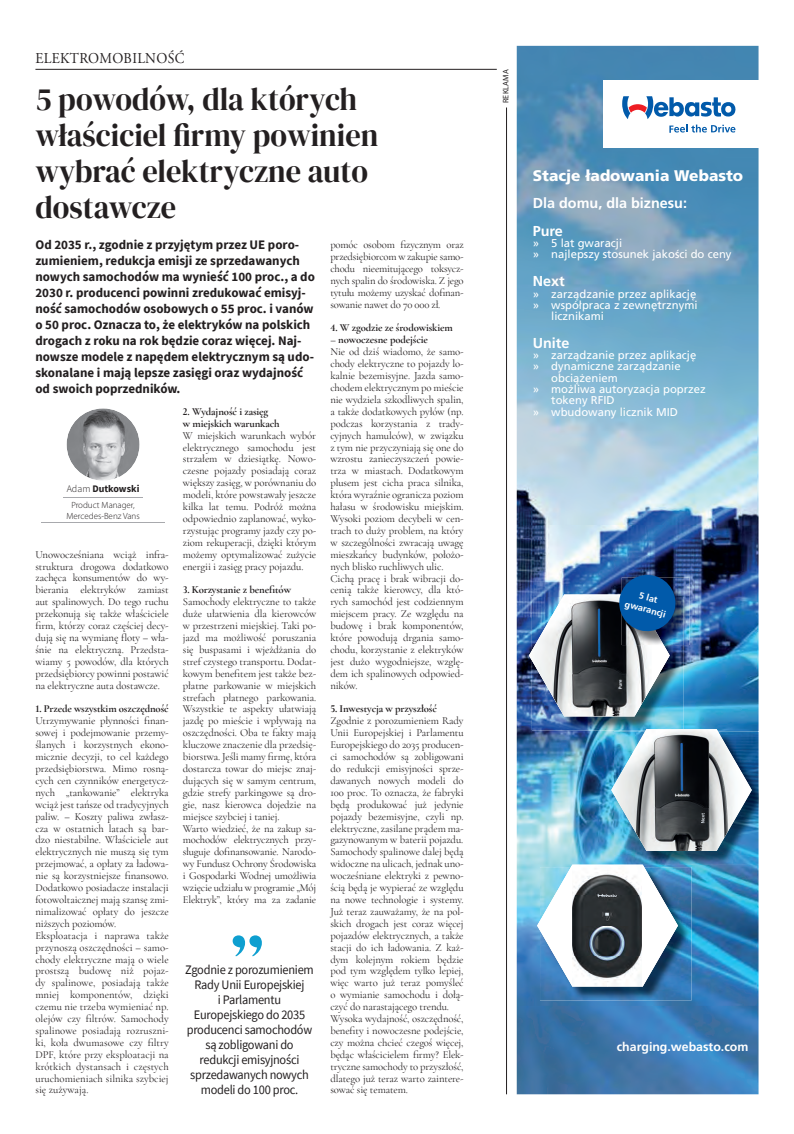
<style>
.page{position:relative;width:794px;height:1134px;background:#fff}
.page>*{position:absolute;margin:0;border:0;box-sizing:border-box;transform-origin:0 0}
.t1{font:32px/36px "DM Serif Display";color:#231f20;scale:.95 1}
.t2{font:900 15.4px "Frutiger LT Com";color:#fff}
.t3{font:15px "Adobe Garamond Pro";letter-spacing:.025em;color:#231f20;scale:.92 1}
.t4{font:700 14.4px/27.7px "Frutiger LT Com";color:#fff}
.t5{font:700 13px/16px "Source Sans Pro";color:#231f20}
.t6{font:13px/15px "Source Sans Pro";letter-spacing:-.02em;color:#231f20;text-align:center;scale:.95 1}
.t7{font:700 12.3px "Frutiger LT Com";color:#fff}
.t8{font:11.3px/11.3px "Frutiger LT Com";color:#fff}
.t9{font:10.7px/11.9px "Cormorant Garamond";letter-spacing:-.01em;color:#231f20}
.t10{font:700 10.7px/11.9px "Cormorant Garamond";letter-spacing:-.01em;color:#231f20}
.t11{font:700 10px "Source Sans Pro";color:#231f20}
.t12{font:700 9.1px/11.8px "Frutiger LT Com";color:#fff;text-align:center}
.t13{font:300 9px/11px "Myriad Pro";color:#231f20;text-align:center}
.t14{font:8px "Myriad Pro";letter-spacing:.02em;color:#231f20}
.s1{font-weight:300}
</style>
<div class="page">
<hr style="left:35px;top:69px;width:462px;height:1px;background:#231f20">
<img style="left:517px;top:46px;width:241px;height:1048px">
<div style="left:603px;top:80px;width:155px;height:67px;background:#fff"></div>
<svg style="left:669px;top:125px;width:66px;height:8px"></svg>
<svg style="left:622px;top:96px;width:113px;height:23px"></svg>
<img style="left:532px;top:645px;width:151px;height:85px">
<img style="left:678px;top:577px;width:11px;height:68px">
<img style="left:678px;top:597px;width:5px;height:48px">
<img style="left:529px;top:572px;width:149px;height:144px">
<img style="left:614px;top:731px;width:144px;height:134px">
<img style="left:611px;top:729px;width:141px;height:122px">
<img style="left:540px;top:867px;width:151px;height:133px">
<svg style="left:537px;top:865px;width:141px;height:121px"></svg>
<img style="left:554px;top:865px;width:107px;height:31px">
<img style="left:537px;top:896px;width:141px;height:60px">
<img style="left:554px;top:956px;width:106px;height:30px">
<hr style="left:506px;top:107px;width:1px;height:987px;background:#231f20">
<svg style="left:233px;top:935px;width:29px;height:21px"></svg>
<img style="left:67px;top:408px;width:73px;height:73px;border-radius:50%">
<hr style="left:63px;top:498px;width:80px;height:1px;background:#a8a9ad">
<hr style="left:41px;top:522px;width:124px;height:1px;background:#a8a9ad">
<h3 class="t3" style="left:36px;top:52px;width:163px">ELEKTROMOBILNOŚĆ</h3>
<h1 class="t1" style="left:35px;top:81px;width:362px">5 powodów, dla których właściciel firmy powinien wybrać elektryczne auto dostawcze</h1>
<p class="t5" style="left:35px;top:236px;width:281px">Od 2035 r., zgodnie z przyjętym przez UE poro&shy;zumieniem, redukcja emisji ze sprzedawanych nowych samochodów ma wynieść 100 proc., a do 2030 r. producenci powinni zredukować emisyj&shy;ność samochodów osobowych o 55 proc. i vanów o 50 proc. Oznacza to, że elektryków na polskich drogach z roku na rok będzie coraz więcej. Naj&shy;nowsze modele z napędem elektrycznym są udo&shy;skonalane i mają lepsze zasięgi oraz wydajność od swoich poprzedników.</p>
<p class="t9" style="left:330px;top:239px;width:135px;text-align:justify">pomóc osobom fizycznym oraz przedsiębiorcom w zakupie samo&shy;chodu nieemitującego toksycz&shy;nych spalin do środowiska. Z jego tytułu możemy uzyskać dofinan&shy;sowanie nawet do 70 000 zł.</p>
<p class="t10" style="left:330px;top:322px;width:124px">4. W zgodzie ze środowiskiem</p>
<p class="t10" style="left:330px;top:334px;width:99px">– nowoczesne podejście</p>
<p class="t9" style="left:330px;top:346px;width:135px">Nie od dziś wiadomo, że samo&shy;chody elektryczne to pojazdy lo&shy;kalnie bezemisyjne. Jazda samo&shy;chodem elektrycznym po mieście nie wydziela szkodliwych spalin, a także dodatkowych pyłów (np. podczas korzystania z trady&shy;cyjnych hamulców), w związku z tym nie przyczyniają się one do wzrostu zanieczyszczeń powie&shy;trza w miastach. Dodatkowym plusem jest cicha praca silnika, która wyraźnie ogranicza poziom hałasu wڬ środowisku miejskim.<br>Wysoki poziom decybeli w cen&shy;trach to duży problem, na który w szczególności zwracają uwagę mieszkańcy budynków, położo&shy;nych blisko ruchliwych ulic.<br>Cichą pracę i brak wibracji do&shy;cenią także kierowcy, dla któ&shy;rych samochód jest codziennym miejscem pracy. Ze względu na budowę i brak komponentów, które powodują drgania samo&shy;chodu, korzystanie z elektryków jest dużo wygodniejsze, wzglę&shy;dem ich spalinowych odpowied&shy;ników.</p>
<p class="t10" style="left:330px;top:703px;width:108px">5. Inwestycja w przyszłość</p>
<p class="t9" style="left:330px;top:715px;width:135px">Zgodnie z porozumieniem Rady<br>Unii Europejskiej i Parlamentu<br>Europejskiego do 2035 producen&shy;ci samochodów są zobligowani do redukcji emisyjności sprze&shy;dawanych nowych modeli do<br>100 proc. To oznacza, że fabryki będą produkować już jedynie pojazdy bezemisyjne, czyli np. elektryczne, zasilane prądem ma&shy;gazynowanym w baterii pojazdu.<br>Samochody spalinowe dalej będą widoczne na ulicach, jednak uno&shy;wocześniane elektryki z pewno&shy;ścią będą je wypierać ze względu na nowe technologie i systemy.<br>Już teraz zauważamy, że na pol&shy;skich drogach jest coraz więcej pojazdów elektrycznych, a także stacji do ich ładowania. Z każ&shy;dym kolejnym rokiem będzie pod tym względem tylko lepiej, więc warto już teraz pomyśleć o wymianie samochodu i dołą&shy;czyć do narastającego trendu.<br>Wysoka wydajność, oszczędność, benefity i nowoczesne podejście, czy można chcieć czegoś więcej, będąc właścicielem firmy? Elek&shy;tryczne samochody to przyszłość, dlatego już teraz warto zaintere&shy;sować się tematem.</p>
<p class="t10" style="left:183px;top:405px;width:98px">2. Wydajność i zasięg<br>w miejskich warunkach</p>
<p class="t9" style="left:183px;top:429px;width:135px;text-align:justify">W miejskich warunkach wybór elektrycznego samochodu jest strzałem w dziesiątkę. Nowo&shy;czesne pojazdy posiadają coraz większy zasięg, w porównaniu do modeli, które powstawały jeszcze kilka lat temu. Podróż można odpowiednio zaplanować, wyko&shy;rzystując programy jazdy czy po&shy;ziom rekuperacji, dzięki którym możemy optymalizować zużycie energii i zasięg pracy pojazdu.</p>
<p class="t10" style="left:183px;top:584px;width:110px">3. Korzystanie z benefitów</p>
<p class="t9" style="left:183px;top:596px;width:135px">Samochody elektryczne to także duże ułatwienia dla kierowców w przestrzeni miejskiej. Taki po&shy;jazd ma możliwość poruszania się buspasami i wjeżdżania do stref czystego transportu. Dodat&shy;kowym benefitem jest także bez&shy;płatne parkowanie w miejskich strefach płatnego parkowania.<br>Wszystkie te aspekty ułatwiają jazdę po mieście i wpływają na oszczędności. Oba te fakty mają kluczowe znaczenie dla przedsię&shy;biorstwa. Jeśli mamy firmę, która dostarcza towar do miejsc znaj&shy;dujących się w samym centrum, gdzie strefy parkingowe są dro&shy;gie, nasz kierowca dojedzie na miejsce szybciej i taniej.<br>Warto wiedzieć, że na zakup sa&shy;mochodów elektrycznych przy&shy;sługuje dofinansowanie. Narodo&shy;wy Fundusz Ochrony Środowiska i Gospodarki Wodnej umożliwia wzięcie udziału w programie „Mój<br>Elektryk”, który ma za zadanie</p>
<p class="t11" style="left:67px;top:482px;width:74px"><span class="s1">Adam</span> Dutkowski</p>
<p class="t13" style="left:66px;top:500px;width:75px">Product Manager,<br>Mercedes-Benz Vans</p>
<p class="t9" style="left:35px;top:548px;width:135px;text-align:justify">Unowocześniana wciąż infra&shy;struktura drogowa dodatkowo zachęca konsumentów do wy&shy;bierania elektryków zamiast aut spalinowych. Do tego ruchu przekonują się także właściciele firm, którzy coraz częściej decy&shy;dują się na wymianę floty – wła&shy;śnie na elektryczną. Przedsta&shy;wiamy 5 powodów, dla których przedsiębiorcy powinni postawić na elektryczne auta dostawcze.</p>
<p class="t10" style="left:35px;top:703px;width:135px">1. Przede wszystkim oszczędność</p>
<p class="t9" style="left:35px;top:715px;width:135px">Utrzymywanie płynności finan&shy;sowej i podejmowanie przemy&shy;ślanych i korzystnych ekono&shy;micznie decyzji, to cel każdego przedsiębiorstwa. Mimo rosną&shy;cych cen czynników energetycz&shy;nych „tankowanie” elektryka wciąż jest tańsze od tradycyjnych paliw. – Koszty paliwa zwłasz&shy;cza w ostatnich latach są bar&shy;dzo niestabilne. Właściciele aut elektrycznych nie muszą się tym przejmować, a opłaty za ładowa&shy;nie są korzystniejsze finansowo.<br>Dodatkowo posiadacze instalacji fotowoltaicznej mają szansę zmi&shy;nimalizować opłaty do jeszcze niższych poziomów.<br>Eksploatacja i naprawa także przynoszą oszczędności – samo&shy;chody elektryczne mają o wiele prostszą budowę niż pojaz&shy;dy spalinowe, posiadają także mniej komponentów, dzięki czemu nie trzeba wymieniać np. olejów czy filtrów. Samochody spalinowe posiadają rozruszni&shy;ki, koła dwumasowe czy filtry<br>DPF, które przy eksploatacji na krótkich dystansach i częstych uruchomieniach silnika szybciej się zużywają.</p>
<p class="t6" style="left:185px;top:961px;width:137px">Zgodnie z porozumieniem<br>Rady Unii Europejskiej<br>i Parlamentu<br>Europejskiego do 2035 producenci samochodów są zobligowani do redukcji emisyjności sprzedawanych nowych modeli do 100 proc.</p>
<p class="t14" style="left:502px;top:103px;width:35px;rotate:-90deg">REKLAMA</p>
<h2 class="t2" style="left:533px;top:167px;width:212px">Stacje ładowania Webasto</h2>
<h3 class="t4" style="left:533px;top:190px;width:156px">Dla domu, dla biznesu:<br>Pure</h3>
<p class="t8" style="left:533px;top:239px;width:200px">» 5 lat gwaracji<br>» najlepszy stosunek jakości do ceny</p>
<h3 class="t4" style="left:533px;top:269px;width:33px">Next</h3>
<p class="t8" style="left:533px;top:289px;width:165px">» zarządzanie przez aplikację</p>
<p class="t8" style="left:533px;top:300px;width:166px">» współpraca z zewnętrznymi</p>
<p class="t8" style="left:551px;top:311px;width:54px">licznikami</p>
<h3 class="t4" style="left:533px;top:330px;width:38px">Unite</h3>
<p class="t8" style="left:533px;top:350px;width:165px">» zarządzanie przez aplikację</p>
<p class="t8" style="left:533px;top:362px;width:149px">» dynamiczne zarządzanie</p>
<p class="t8" style="left:551px;top:373px;width:68px">obciążeniem</p>
<p class="t8" style="left:533px;top:384px;width:174px">» możliwa autoryzacja poprzez</p>
<p class="t8" style="left:551px;top:396px;width:65px">tokeny RFID</p>
<p class="t8" style="left:533px;top:407px;width:147px">» wbudowany licznik MID</p>
<p class="t12" style="left:629px;top:587px;width:43px;rotate:15deg">5 lat gwarancji</p>
<p class="t7" style="left:617px;top:1042px;width:133px">charging.webasto.com</p>
</div>
